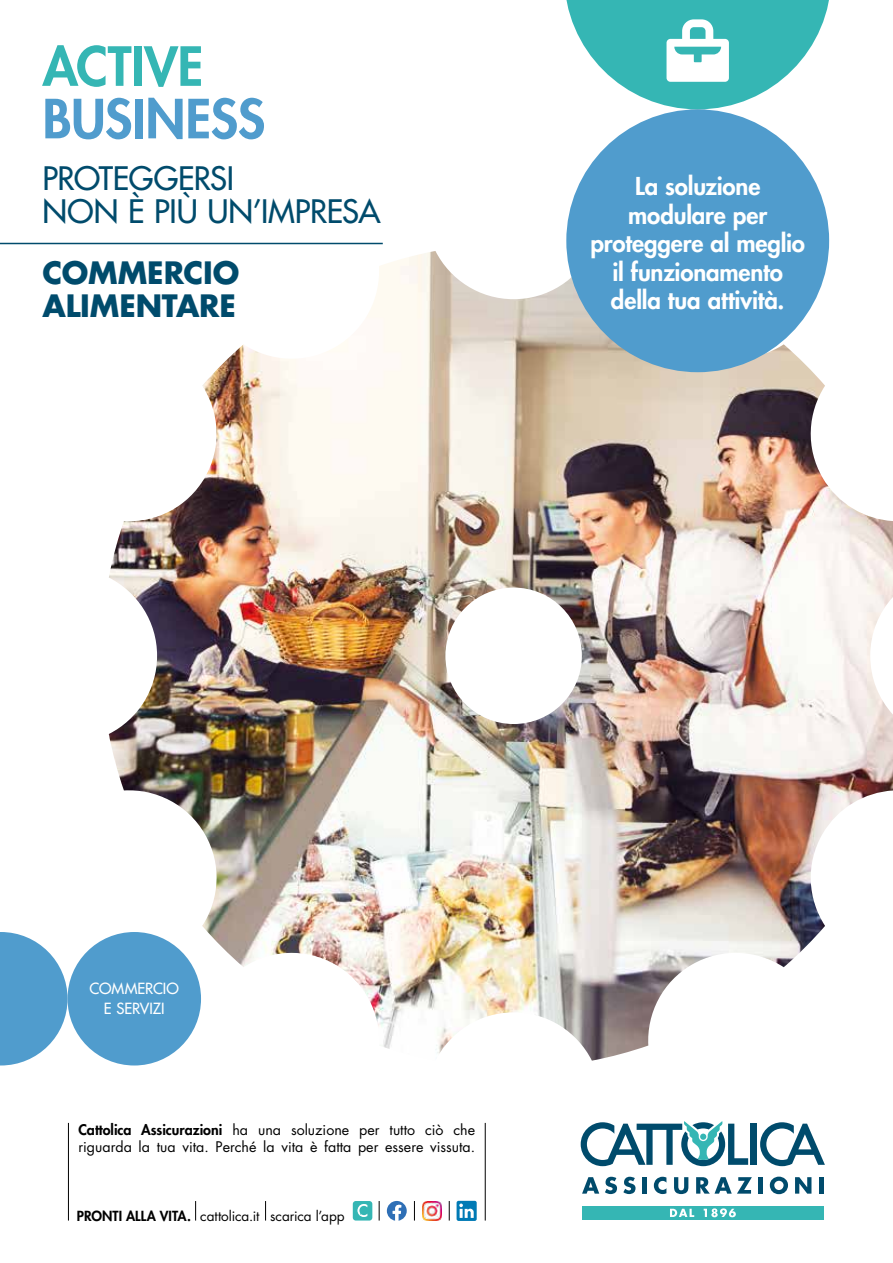
<style>
.page{position:relative;width:893px;height:1263px;background:#fff}
.page>*{position:absolute;margin:0;border:0;box-sizing:border-box;transform-origin:0 0}
.t1{font:800 52.5px "Futura Std";letter-spacing:-.01em;color:#509ccd}
.t2{font:800 52.5px "Futura Std";letter-spacing:-.005em;color:#35b6b4}
.t3{font:500 31.5px/33px "Futura Std";letter-spacing:-.01em;color:#004b6c}
.t4{font:700 30px/33px "Futura Std";letter-spacing:-.005em;color:#004b6c}
.t5{font:800 24px/28.5px "Futura Std";letter-spacing:-.005em;color:#fff;text-align:center}
.t6{font:500 15px/19.5px "Futura Std";letter-spacing:-.005em;color:#fff;text-align:center}
.t7{font:14.25px/17.5px "Futura Std";color:#000}
.t8{font:13.5px "Futura Std";letter-spacing:-.005em;color:#000}
.s1{font-weight:800}
.s2{font-weight:800;font-size:13.65px}
</style>
<div class="page">
<svg style="left:0;top:932px;width:68px;height:133px"></svg>
<img style="left:109px;top:251px;width:784px;height:810px">
<div style="left:445px;top:587px;width:137px;height:137px;background:#fff;border-radius:50%"></div>
<div style="left:566px;top:109px;width:263px;height:263px;background:#509ccd;border-radius:50%"></div>
<svg style="left:566px;top:0;width:263px;height:109px"></svg>
<div style="left:68px;top:932px;width:133px;height:133px;background:#509ccd;border-radius:50%"></div>
<hr style="left:0;top:243px;width:383px;height:1px;background:#004b6c">
<svg style="left:582px;top:1177px;width:17px;height:16px"></svg>
<svg style="left:605px;top:1177px;width:12px;height:17px"></svg>
<svg style="left:623px;top:1177px;width:12px;height:17px"></svg>
<hr style="left:643px;top:1177px;width:4px;height:16px;background:#004b6c">
<svg style="left:654px;top:1177px;width:12px;height:17px"></svg>
<svg style="left:674px;top:1177px;width:14px;height:17px"></svg>
<svg style="left:696px;top:1177px;width:56px;height:16px"></svg>
<div style="left:758px;top:1177px;width:5px;height:16px;background:#004b6c"></div>
<svg style="left:770px;top:1176px;width:18px;height:18px"></svg>
<svg style="left:795px;top:1177px;width:16px;height:16px"></svg>
<div style="left:819px;top:1177px;width:5px;height:16px;background:#004b6c"></div>
<div style="left:751px;top:1124px;width:6px;height:41px;background:#004b6c"></div>
<svg style="left:581px;top:1121px;width:167px;height:45px"></svg>
<svg style="left:760px;top:1122px;width:65px;height:44px"></svg>
<div style="left:582px;top:1206px;width:242px;height:14px;background:#35b6b4"></div>
<svg style="left:704px;top:1208px;width:32px;height:9px"></svg>
<svg style="left:670px;top:1209px;width:24px;height:8px"></svg>
<hr style="left:68px;top:1123px;width:1px;height:97px;background:#000">
<hr style="left:485px;top:1123px;width:1px;height:97px;background:#000">
<svg style="left:195px;top:1201px;width:1px;height:19px"></svg>
<svg style="left:265px;top:1201px;width:1px;height:19px"></svg>
<svg style="left:379px;top:1201px;width:1px;height:19px"></svg>
<svg style="left:414px;top:1201px;width:1px;height:19px"></svg>
<svg style="left:449px;top:1201px;width:1px;height:19px"></svg>
<svg style="left:353px;top:1201px;width:19px;height:19px"></svg>
<svg style="left:457px;top:1201px;width:20px;height:20px"></svg>
<svg style="left:387px;top:1201px;width:20px;height:20px"></svg>
<img style="left:422px;top:1201px;width:20px;height:20px">
<h1 class="t2" style="left:43px;top:33px;width:162px">ACTIVE</h1>
<h1 class="t1" style="left:43px;top:86px;width:224px">BUSINESS</h1>
<h2 class="t3" style="left:43px;top:162px;width:340px">PROTEGGERSI<br>NON È PIÙ UN’IMPRESA</h2>
<h3 class="t4" style="left:43px;top:256px;width:198px">COMMERCIO<br>ALIMENTARE</h3>
<h3 class="t5" style="left:590px;top:172px;width:216px">La soluzione modulare per proteggere al meglio il funzionamento della tua attività.</h3>
<p class="t6" style="left:90px;top:979px;width:91px">COMMERCIO<br>E SERVIZI</p>
<p class="t7" style="left:78px;top:1121px;width:398px"><span class="s1">Cattolica Assicurazioni</span> ha una soluzione per tutto ciò che riguarda la tua vita. Perché la vita è fatta per essere vissuta.</p>
<p class="t8" style="left:77px;top:1207px;width:269px"><span class="s2">PRONTI ALLA VITA.</span> cattolica.it scarica l’app</p>
</div>
